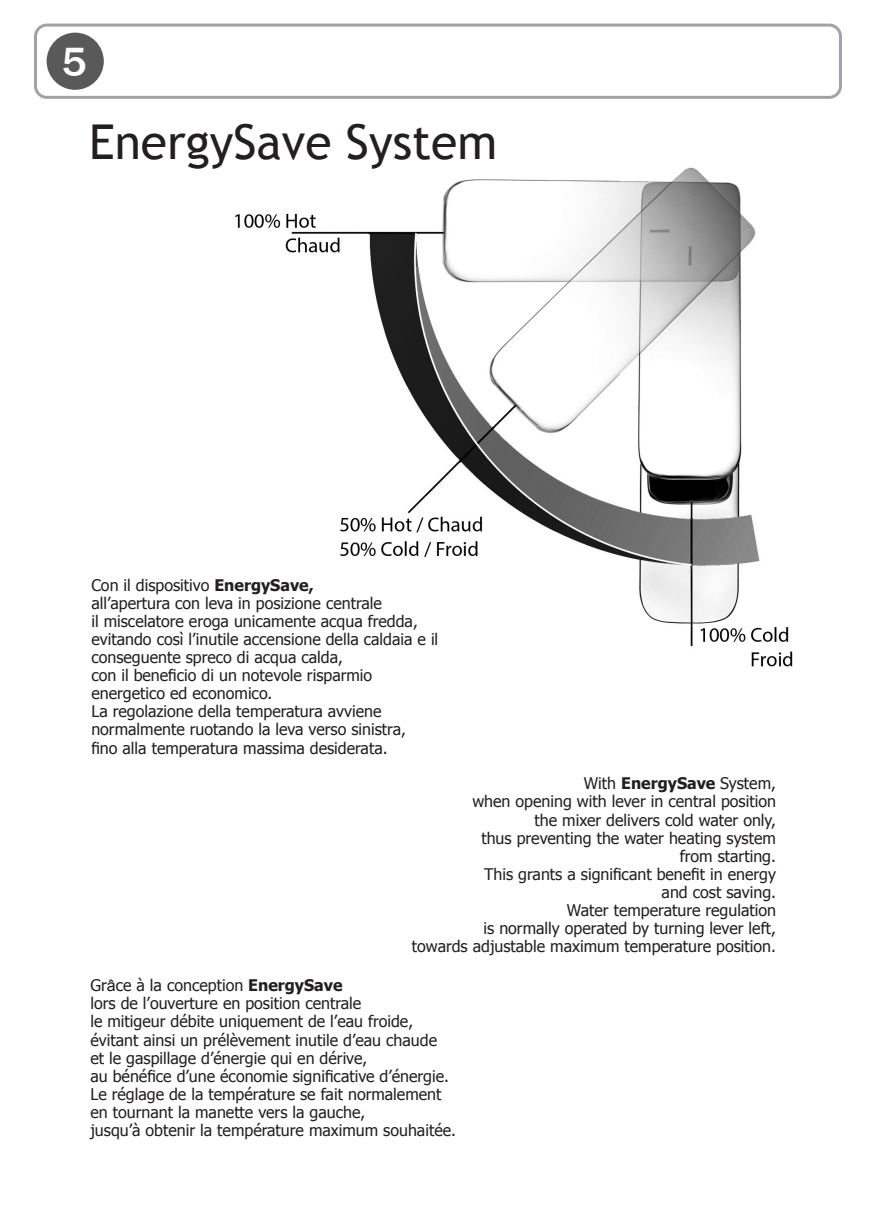
<style>
.page{position:relative;width:876px;height:1225px;background:#fff}
.page>*{position:absolute;margin:0;border:0;box-sizing:border-box;transform-origin:0 0}
.t1{font:48px "Trebuchet MS";color:#231f20}
.t2{font:500 42px "Franklin Gothic";color:#fff}
.t3{font:16px/18px "Tahoma";color:#231f20}
.s1{font-weight:700}
.s2{font-family:"Arial"}
</style>
<div class="page">
<div style="left:34px;top:24px;width:808px;height:75px;border:3px solid #a1a1a8;border-radius:11px"></div>
<div style="left:47px;top:33px;width:57px;height:57px;background:#595959;border-radius:50%"></div>
<img style="left:235px;top:167px;width:558px;height:500px">
<h2 class="t2" style="left:62px;top:36px;width:26px">5</h2>
<h1 class="t1" style="left:89px;top:113px;width:410px">EnergySave System</h1>
<p class="t3" style="left:91px;top:575px;width:348px">Con il dispositivo <span class="s1">EnergySave,<br></span>all’apertura con leva in posizione centrale<br>il miscelatore eroga unicamente acqua fredda, evitando così l’inutile accensione della caldaia e il conseguente spreco di acqua calda,<br>con il beneficio di un notevole risparmio energetico ed economico.<br>La regolazione della temperatura avviene normalmente ruotando la leva verso sinistra,<br>fino alla temperatura massima desiderata.</p>
<p class="t3" style="left:412px;top:774px;width:366px;text-align:right">With <span class="s1">EnergySave</span> System,<br>when opening with lever in central position<br>the mixer delivers cold water only,<br>thus preventing the water heating system<br>from starting.<br>This grants a significant benefit in energy<br>and cost saving.<br>Water temperature regulation<br>is normally operated by turning lever left,<br>towards adjustable maximum temperature position.</p>
<p class="t3" style="left:90px;top:976px;width:367px">Gr<span class="s2">â</span>ce à la conception <span class="s1">EnergySave<br></span>lors de l’ouverture en position centrale<br>le mitigeur débite uniquement de l’eau froide, évitant ainsi un prélèvement inutile d’eau chaude<br>et le gaspillage d’énergie qui en dérive,<br>au bénéfice d’une économie significative d’énergie.<br>Le réglage de la température se fait normalement en tournant la manette vers la gauche,<br>jusqu’à obtenir la température maximum souhaitée.</p>
</div>
